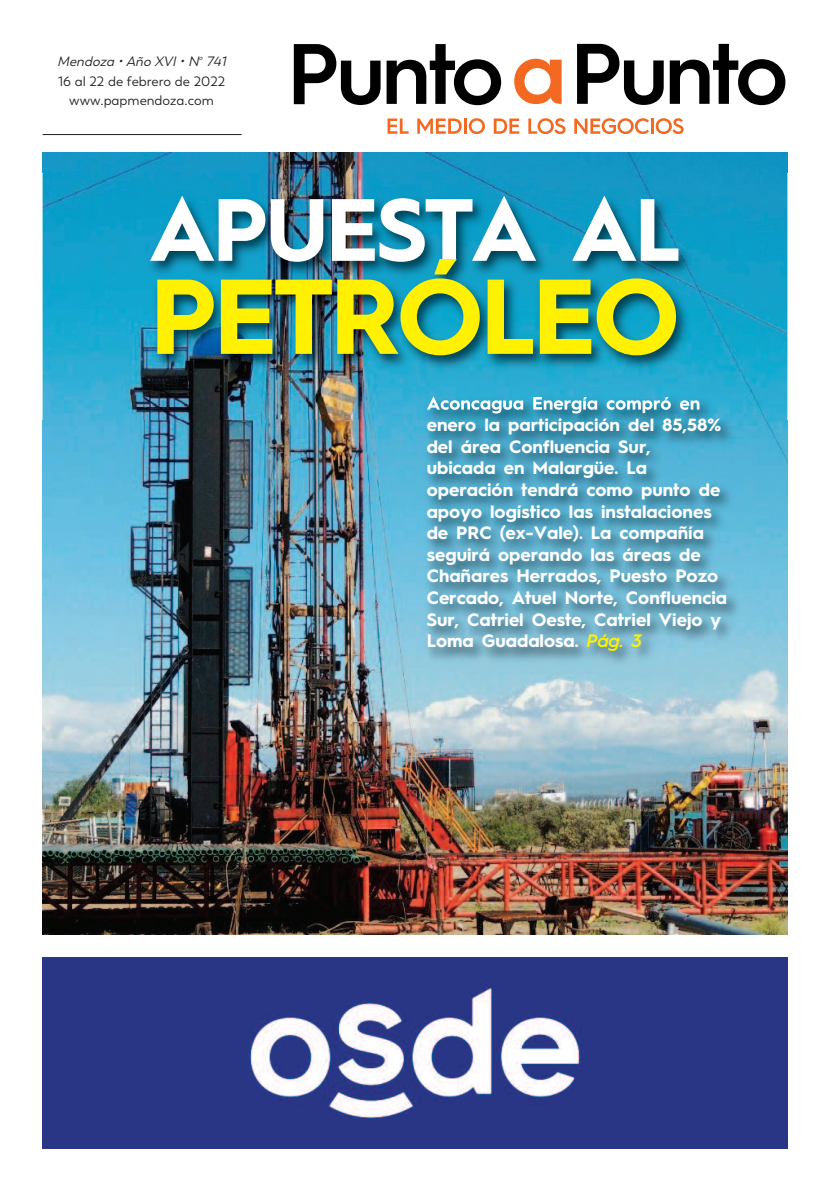
<style>
.page{position:relative;width:830px;height:1191px;background:#fff}
.page>*{position:absolute;margin:0;border:0;box-sizing:border-box;transform-origin:0 0}
.t1{font:700 106.5px "Hurme Geometric Sans 1";letter-spacing:-.03em;color:#fff101}
.t2{font:700 88.5px "Hurme Geometric Sans 1";letter-spacing:-.03em;color:#fff}
.t3{font:700 18px/21.6px "Hurme Geometric Sans 1";color:#fff}
.t4{font:13.5px/19px "Trenda";color:#231f20;text-align:center}
.t5{font:italic 13.5px "Trenda";color:#231f20}
.t6{font:italic 6.75px "Trenda";color:#231f20}
.s1{font-weight:600;font-style:italic;color:#fff101}
</style>
<div class="page">
<svg style="left:386px;top:44px;width:115px;height:61px"></svg>
<svg style="left:294px;top:44px;width:86px;height:61px"></svg>
<svg style="left:387px;top:118px;width:21px;height:16px"></svg>
<svg style="left:417px;top:118px;width:44px;height:16px"></svg>
<hr style="left:463px;top:118px;width:3px;height:16px;background:#f36921">
<svg style="left:468px;top:118px;width:16px;height:16px"></svg>
<svg style="left:493px;top:118px;width:26px;height:16px"></svg>
<svg style="left:528px;top:118px;width:37px;height:16px"></svg>
<svg style="left:574px;top:118px;width:74px;height:16px"></svg>
<hr style="left:650px;top:118px;width:3px;height:16px;background:#f36921">
<svg style="left:655px;top:118px;width:28px;height:16px"></svg>
<svg style="left:577px;top:44px;width:86px;height:61px"></svg>
<svg style="left:669px;top:44px;width:116px;height:61px"></svg>
<svg style="left:514px;top:59px;width:47px;height:45px"></svg>
<img style="left:43px;top:957px;width:744px;height:191px">
<hr style="left:43px;top:134px;width:198px;height:1px;background:#231f20">
<img style="left:43px;top:153px;width:744px;height:781px">
<img style="left:408px;top:420px;width:350px;height:307px">
<img style="left:42px;top:174px;width:746px;height:246px">
<img style="left:426px;top:396px;width:137px;height:17px">
<img style="left:483px;top:418px;width:74px;height:2px">
<p class="t5" style="left:57px;top:57px;width:173px">Mendoza • Año XVI • N 741</p>
<p class="t6" style="left:199px;top:55px;width:7px">o</p>
<p class="t4" style="left:58px;top:73px;width:168px">16 al 22 de febrero de 2022 www.papmendoza.com</p>
<h2 class="t2" style="left:149px;top:199px;width:533px">APUESTA AL</h2>
<h1 class="t1" style="left:150px;top:280px;width:531px">PETRÓLEO</h1>
<p class="t3" style="left:426px;top:416px;width:302px">enero la participación del 85,58% del área Confluencia Sur,<br>ubicada en Malargüe. La operación tendrá como punto de apoyo logístico las instalaciones de PRC (ex-Vale). La compañía seguirá operando las áreas de<br>Chañares Herrados, Puesto Pozo<br>Cercado, Atuel Norte, Confluencia<br>Sur, Catriel Oeste, Catriel Viejo y<br>Loma Guadalosa. <span class="s1">Pág. 3</span></p>
</div>
